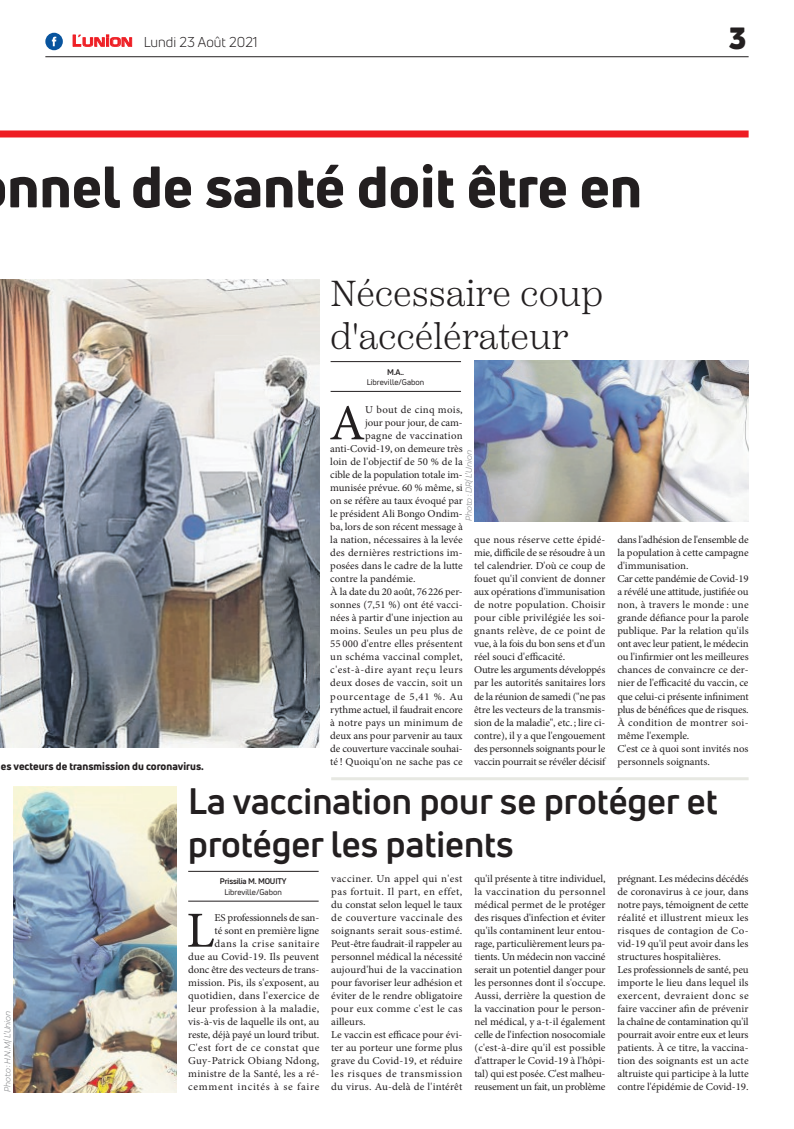
<style>
.page{position:relative;width:794px;height:1129px;background:#fff}
.page>*{position:absolute;margin:0;border:0;box-sizing:border-box;transform-origin:0 0}
.t1{font:800 57px "Uni Neue";color:#231f20}
.t2{font:50.5px "Minion Pro";color:#231f20;scale:1.04 1}
.t3{font:50.5px "Minion Pro";color:#231f20}
.t4{font:700 36px/43.2px "Uni Neue";color:#231f20}
.t5{font:300 36px/43.2px "Scotch Text";color:#231f20}
.t6{font:900 30px "Uni Neue";color:#231f20}
.t7{font:14px "Uni Neue";color:#231f20}
.t8{font:10.5px/13px "Minion Pro";color:#231f20;scale:1.04 1}
.t9{font:10.5px/13px "Minion Pro";color:#231f20}
.t10{font:10.5px "Minion Pro";letter-spacing:.025em;color:#231f20}
.t11{font:10.5px "Minion Pro";letter-spacing:.02em;color:#231f20}
.t12{font:800 10.5px "Uni Neue";color:#231f20}
.t13{font:10.5px "Minion Pro";letter-spacing:.045em;color:#231f20}
.t14{font:10.5px "Minion Pro";letter-spacing:.06em;color:#231f20}
.t15{font:10.5px "Minion Pro";letter-spacing:.03em;color:#231f20}
.t16{font:italic 9px "Praktika";color:#818386}
.t17{font:8px "Uni Neue";color:#231f20}
.t18{font:700 8px "Uni Neue";letter-spacing:-.02em;color:#231f20}
.s1{font-family:"Eurostile";font-weight:600;font-size:15px;color:#ee1d23}
.s2{font-family:"Eurostile";font-weight:600;font-size:11.4px;color:#ee1d23}
</style>
<div class="page">
<hr style="left:45px;top:56px;width:703px;height:1px;background:#231f20">
<div style="left:0;top:130px;width:748px;height:7px;background:#ee1d23"></div>
<svg style="left:72px;top:34px;width:60px;height:13px"></svg>
<div style="left:45px;top:33px;width:18px;height:17px;background:#08549e;border-radius:50%"></div>
<svg style="left:52px;top:37px;width:4px;height:9px"></svg>
<hr style="left:188px;top:900px;width:131px;height:1px;background:#231f20">
<hr style="left:188px;top:871px;width:131px;height:1px;background:#231f20">
<img style="left:13px;top:786px;width:164px;height:305px">
<hr style="left:330px;top:391px;width:131px;height:1px;background:#231f20">
<hr style="left:330px;top:361px;width:131px;height:1px;background:#231f20">
<img style="left:474px;top:360px;width:274px;height:161px">
<img style="left:0;top:279px;width:320px;height:468px">
<hr style="left:331px;top:777px;width:417px;height:3px;background:#e7e8e2">
<h3 class="t7" style="left:72px;top:33px;width:187px"><span class="s1">L</span><span class="s2">UNION</span> Lundi 23 Août 2021</h3>
<h3 class="t6" style="left:729px;top:17px;width:19px">3</h3>
<h1 class="t1" style="left:7px;top:148px;width:636px">nnel de santé doit être en</h1>
<p class="t12" style="left:1px;top:758px;width:205px">es vecteurs de transmission du coronavirus.</p>
<h3 class="t5" style="left:330px;top:272px;width:275px">Nécessaire coup d'accélérateur</h3>
<p class="t18" style="left:387px;top:366px;width:19px">M.A..</p>
<p class="t17" style="left:367px;top:377px;width:59px">Libreville/Gabon</p>
<h2 class="t3" style="left:329px;top:389px;width:37px">A</h2>
<p class="t10" style="left:365px;top:403px;width:99px">U bout de cinq mois,</p>
<p class="t9" style="left:365px;top:416px;width:99px">jour pour jour, de cam-</p>
<p class="t15" style="left:365px;top:429px;width:99px">pagne de vaccination</p>
<p class="t9" style="left:330px;top:442px;width:134px">anti-Covid-19, on demeure très</p>
<p class="t9" style="left:330px;top:455px;width:134px">loin de l'objectif de 50 % de la</p>
<p class="t9" style="left:330px;top:468px;width:134px">cible de la population totale im-</p>
<p class="t9" style="left:330px;top:481px;width:134px">munisée prévue. 60 % même, si</p>
<p class="t9" style="left:330px;top:494px;width:134px">on se réfère au taux évoqué par</p>
<p class="t9" style="left:330px;top:507px;width:134px">le président Ali Bongo Ondim-</p>
<p class="t9" style="left:330px;top:520px;width:134px">ba, lors de son récent message à</p>
<p class="t9" style="left:330px;top:533px;width:134px">la nation, nécessaires à la levée</p>
<p class="t9" style="left:330px;top:546px;width:134px">des dernières restrictions im-</p>
<p class="t9" style="left:330px;top:559px;width:134px">posées dans le cadre de la lutte</p>
<p class="t9" style="left:330px;top:572px;width:87px">contre la pandémie.</p>
<p class="t9" style="left:330px;top:585px;width:134px">À la date du 20 août, 76226 per-</p>
<p class="t9" style="left:330px;top:598px;width:134px">sonnes (7,51 %) ont été vacci-</p>
<p class="t9" style="left:330px;top:611px;width:134px">nées à partir d'une injection au</p>
<p class="t10" style="left:330px;top:624px;width:134px">moins. Seules un peu plus de</p>
<p class="t9" style="left:330px;top:637px;width:134px">55 000 d'entre elles présentent</p>
<p class="t10" style="left:330px;top:650px;width:134px">un schéma vaccinal complet,</p>
<p class="t13" style="left:330px;top:663px;width:134px">c'est-à-dire ayant reçu leurs</p>
<p class="t11" style="left:330px;top:676px;width:134px">deux doses de vaccin, soit un</p>
<p class="t14" style="left:330px;top:689px;width:134px">pourcentage de 5,41 %. Au</p>
<p class="t9" style="left:330px;top:702px;width:134px">rythme actuel, il faudrait encore</p>
<p class="t11" style="left:330px;top:715px;width:134px">à notre pays un minimum de</p>
<p class="t9" style="left:330px;top:728px;width:134px">deux ans pour parvenir au taux</p>
<p class="t9" style="left:330px;top:741px;width:134px">de couverture vaccinale souhai-</p>
<p class="t9" style="left:330px;top:754px;width:134px">té ! Quoiqu'on ne sache pas ce</p>
<p class="t16" style="left:462px;top:521px;width:73px;rotate:-90deg">Photo : DR/ L’Union</p>
<p class="t9" style="left:474px;top:533px;width:133px">que nous réserve cette épidé&shy;mie, difficile de se résoudre à un tel calendrier. D'où ce coup de fouet qu'il convient de donner aux opérations d'immunisation de notre population. Choisir pour cible privilégiée les soi&shy;gnants relève, de ce point de vue, à la fois du bon sens et d'un réel souci d'efficacité.<br>Outre les arguments développés par les autorités sanitaires lors de la réunion de samedi ("ne pas être les vecteurs de la transmis&shy;sion de la maladie", etc.; lire ci&shy;contre), il y a que l'engouement des personnels soignants pour le vaccin pourrait se révéler décisif</p>
<p class="t9" style="left:617px;top:533px;width:133px">dans l'adhésion de l'ensemble de la population à cette campagne d'immunisation.<br>Car cette pandémie de Covid-19 a révélé une attitude, justifiée ou non, à travers le monde : une grande défiance pour la parole publique. Par la relation qu'ils ont avec leur patient, le médecin ou l'infirmier ont les meilleures chances de convaincre ce der&shy;nier de l'efficacité du vaccin, ce que celui-ci présente infiniment plus de bénéfices que de risques.<br>À condition de montrer soi&shy;même l'exemple.<br>C'est ce à quoi sont invités nos personnels soignants.</p>
<p class="t16" style="left:1px;top:1091px;width:83px;rotate:-90deg">Photo : H.N.M/ L’Union</p>
<h3 class="t4" style="left:188px;top:778px;width:531px">La vaccination pour se protéger et protéger les patients</h3>
<p class="t18" style="left:220px;top:876px;width:68px">Prissilia M. MOUITY</p>
<p class="t17" style="left:224px;top:886px;width:59px">Libreville/Gabon</p>
<p class="t8" style="left:331px;top:871px;width:128px">vacciner. Un appel qui n'est pas fortuit. Il part, en effet, du constat selon lequel le taux de couverture vaccinale des soignants serait sous-estimé.<br>Peut-être faudrait-il rappeler au personnel médical la nécessité aujourd'hui de la vaccination pour favoriser leur adhésion et éviter de le rendre obligatoire pour eux comme c'est le cas ailleurs.<br>Le vaccin est efficace pour évi&shy;ter au porteur une forme plus grave du Covid-19, et réduire les risques de transmission du virus. Au-delà de l'intérêt</p>
<p class="t8" style="left:474px;top:871px;width:128px;text-align:justify">qu'il présente à titre individuel, la vaccination du personnel médical permet de le protéger des risques d'infection et éviter qu'ils contaminent leur entou&shy;rage, particulièrement leurs pa&shy;tients. Un médecin non vacciné serait un potentiel danger pour les personnes dont il s'occupe.<br>Aussi, derrière la question de la vaccination pour le person&shy;nel médical, y a-t-il également celle de l'infection nosocomiale (c'est-à-dire qu'il est possible d'attraper le Covid-19 à l'hôpi&shy;tal) qui est posée. C'est malheu&shy;reusement un fait, un problème</p>
<p class="t8" style="left:617px;top:871px;width:128px">prégnant. Les médecins décédés de coronavirus à ce jour, dans notre pays, témoignent de cette réalité et illustrent mieux les risques de contagion de Co&shy;vid-19 qu'il peut avoir dans les structures hospitalières.<br>Les professionnels de santé, peu importe le lieu dans lequel ils exercent, devraient donc se faire vacciner afin de prévenir la chaîne de contamination qu'il pourrait avoir entre eux et leurs patients. À ce titre, la vaccina&shy;tion des soignants est un acte altruiste qui participe à la lutte contre l'épidémie de Covid-19.</p>
<p class="t8" style="left:188px;top:910px;width:128px;text-align:right">ES professionnels de san-<br>té sont en première ligne<br>dans la crise sanitaire<br>due au Covid-19. Ils peuvent donc être des vecteurs de trans&shy;mission. Pis, ils s'exposent, au quotidien, dans l'exercice de leur profession à la maladie, vis-à-vis de laquelle ils ont, au reste, déjà payé un lourd tribut.<br>C'est fort de ce constat que<br>Guy-Patrick Obiang Ndong, ministre de la Santé, les a ré&shy;cemment incités à se faire</p>
<h2 class="t2" style="left:186px;top:896px;width:29px">L</h2>
</div>
